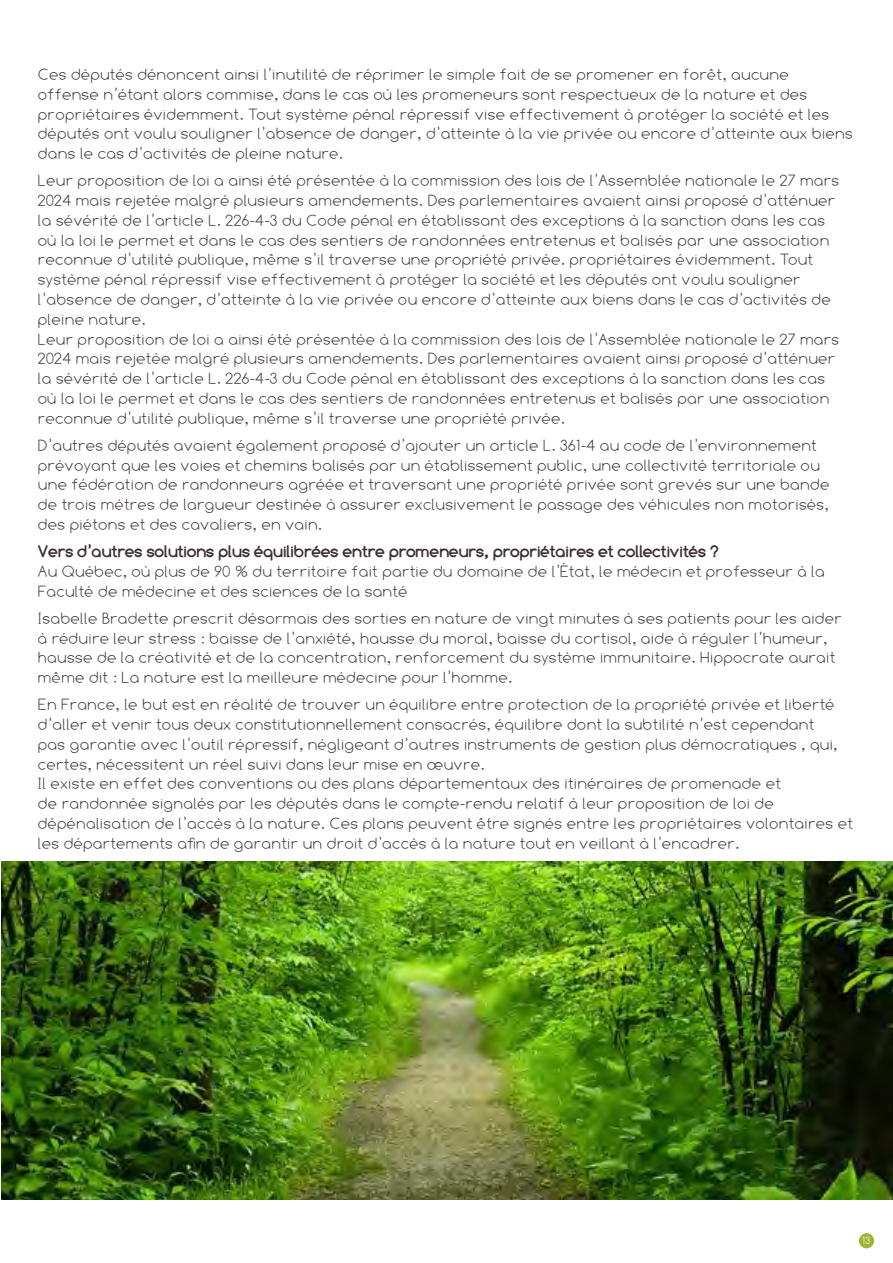
<style>
.page{position:relative;width:893px;height:1263px;background:#fff}
.page>*{position:absolute;margin:0;border:0;box-sizing:border-box;transform-origin:0 0}
.t1{font:300 16.5px/19.8px "Comfortaa";color:#3d2e32}
.t2{font:700 16.5px "Comfortaa";color:#3d2e32}
.t3{font:10.5px "Comfortaa";color:#f2f3fa}
</style>
<div class="page">
<div style="left:859px;top:1234px;width:14px;height:14px;background:#9eb52e;border-radius:50%"></div>
<div style="left:859px;top:1233px;width:15px;height:15px;border:1px solid #9eb52e;border-radius:50%"></div>
<img style="left:1px;top:861px;width:891px;height:338px">
<p class="t1" style="left:38px;top:64px;width:817px">Ces députés dénoncent ainsi l’inutilité de réprimer le simple fait de se promener en forêt, aucune offense n’étant alors commise, dans le cas où les promeneurs sont respectueux de la nature et des propriétaires évidemment. Tout système pénal répressif vise effectivement à protéger la société et les députés ont voulu souligner l’absence de danger, d’atteinte à la vie privée ou encore d’atteinte aux biens dans le cas d’activités de pleine nature.</p>
<p class="t1" style="left:38px;top:171px;width:803px">Leur proposition de loi a ainsi été présentée à la commission des lois de l’Assemblée nationale le 27 mars 2024 mais rejetée malgré plusieurs amendements. Des parlementaires avaient ainsi proposé d’atténuer la sévérité de l’article L. 226-4-3 du Code pénal en établissant des exceptions à la sanction dans les cas où la loi le permet et dans le cas des sentiers de randonnées entretenus et balisés par une association reconnue d’utilité publique, même s’il traverse une propriété privée. propriétaires évidemment. Tout système pénal répressif vise effectivement à protéger la société et les députés ont voulu souligner l’absence de danger, d’atteinte à la vie privée ou encore d’atteinte aux biens dans le cas d’activités de pleine nature.<br>Leur proposition de loi a ainsi été présentée à la commission des lois de l’Assemblée nationale le 27 mars 2024 mais rejetée malgré plusieurs amendements. Des parlementaires avaient ainsi proposé d’atténuer la sévérité de l’article L. 226-4-3 du Code pénal en établissant des exceptions à la sanction dans les cas où la loi le permet et dans le cas des sentiers de randonnées entretenus et balisés par une association reconnue d’utilité publique, même s’il traverse une propriété privée.</p>
<p class="t1" style="left:38px;top:435px;width:793px">D’autres députés avaient également proposé d’ajouter un article L. 361-4 au code de l’environnement prévoyant que les voies et chemins balisés par un établissement public, une collectivité territoriale ou une fédération de randonneurs agréée et traversant une propriété privée sont grevés sur une bande de trois mètres de largueur destinée à assurer exclusivement le passage des véhicules non motorisés, des piétons et des cavaliers, en vain.</p>
<p class="t2" style="left:38px;top:542px;width:682px">Vers d’autres solutions plus équilibrées entre promeneurs, propriétaires et collectivités ?</p>
<p class="t1" style="left:38px;top:561px;width:788px">Au Québec, où plus de 90 % du territoire fait partie du domaine de l’État, le médecin et professeur à la<br>Faculté de médecine et des sciences de la santé</p>
<p class="t1" style="left:38px;top:608px;width:806px">Isabelle Bradette prescrit désormais des sorties en nature de vingt minutes à ses patients pour les aider à réduire leur stress : baisse de l’anxiété, hausse du moral, baisse du cortisol, aide à réguler l’humeur, hausse de la créativité et de la concentration, renforcement du système immunitaire. Hippocrate aurait même dit : La nature est la meilleure médecine pour l’homme.</p>
<p class="t1" style="left:38px;top:694px;width:817px">En France, le but est en réalité de trouver un équilibre entre protection de la propriété privée et liberté d’aller et venir tous deux constitutionnellement consacrés, équilibre dont la subtilité n’est cependant<br>pas garantie avec l’outil répressif, négligeant d’autres instruments de gestion plus démocratiques , qui, certes, nécessitent un réel suivi dans leur mise en œuvre.<br>Il existe en effet des conventions ou des plans départementaux des itinéraires de promenade et<br>de randonnée signalés par les députés dans le compte-rendu relatif à leur proposition de loi de dépénalisation de l’accès à la nature. Ces plans peuvent être signés entre les propriétaires volontaires et les départements afin de garantir un droit d’accès à la nature tout en veillant à l’encadrer.</p>
<p class="t3" style="left:862px;top:1234px;width:9px">13</p>
</div>
